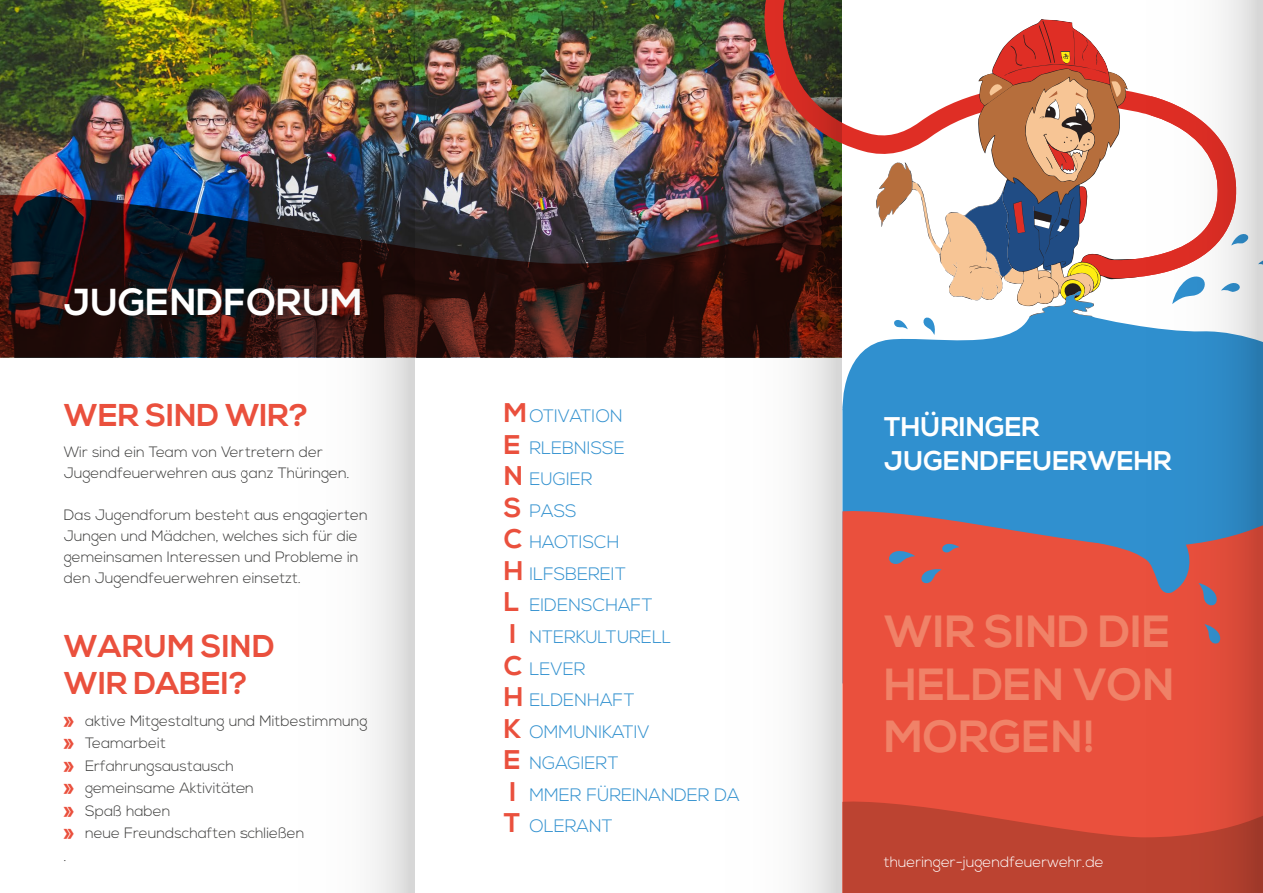
<style>
.page{position:relative;width:1263px;height:893px;background:#fff}
.page>*{position:absolute;margin:0;border:0;box-sizing:border-box;transform-origin:0 0}
.t1{font:700 45px/52.5px "Nexa";color:#f08268;text-align:justify}
.t2{font:700 37.5px "Nexa";color:#fff}
.t3{font:700 31.5px/37.5px "Nexa";color:#ea503d}
.t4{font:700 27px/34.5px "Nexa";color:#fff}
.t5{font:300 18px "Nexa";color:#3291cf}
.t6{font:300 15px/22.5px "Nexa";color:#3c3c3b}
.t7{font:300 15px "Nexa";color:#fff}
.s1{font-weight:700;font-size:22.5px;color:#ea503d}
.s2{font-weight:700;font-size:27px;color:#ea503d}
</style>
<div class="page">
<img style="left:0;top:0;width:670px;height:191px">
<img style="left:0;top:191px;width:670px;height:166px">
<div style="left:842px;top:416px;width:249px;height:93px;background:#3090cf"></div>
<div style="left:842px;top:509px;width:249px;height:290px;background:#ea503d"></div>
<svg style="left:842px;top:317px;width:249px;height:99px;fill:#3090cf"></svg>
<svg style="left:842px;top:799px;width:249px;height:94px;background:#c34533"></svg>
<svg style="left:842px;top:122px;width:34px;height:32px"></svg>
<svg style="left:1029px;top:307px;width:62px;height:10px"></svg>
<svg style="left:893px;top:319px;width:15px;height:10px"></svg>
<svg style="left:922px;top:317px;width:13px;height:18px"></svg>
<svg style="left:876px;top:19px;width:215px;height:288px"></svg>
<svg style="left:889px;top:518px;width:202px;height:89px;background:#d1584f"></svg>
<img style="left:242px;top:0;width:172px;height:893px">
<img style="left:670px;top:0;width:172px;height:893px">
<svg style="left:1091px;top:0;width:172px;height:893px"></svg>
<h2 class="t2" style="left:64px;top:280px;width:300px">JUGENDFORUM</h2>
<h3 class="t3" style="left:64px;top:397px;width:246px">WER SIND WIR?</h3>
<p class="t6" style="left:64px;top:442px;width:287px;line-height:21px">Wir sind ein Team von Vertretern der<br>Jugendfeuerwehren aus ganz Thüringen.</p>
<p class="t6" style="left:64px;top:505px;width:305px;line-height:21px">Das Jugendforum besteht aus engagierten Jungen und Mädchen, welches sich für die gemeinsamen Interessen und Probleme in den Jugendfeuerwehren einsetzt.</p>
<h3 class="t3" style="left:64px;top:628px;width:212px">WARUM SIND<br>WIR DABEI?</h3>
<p class="t6" style="left:64px;top:710px;width:305px"><span class="s1">»</span> aktive Mitgestaltung und Mitbestimmung <span class="s1">»</span> Teamarbeit<br><span class="s1">»</span> Erfahrungsaustausch<br><span class="s1">»</span> gemeinsame Aktivitäten<br><span class="s1">»</span> Spaß haben<br><span class="s1">»</span> neue Freundschaften schließen<br>.</p>
<p class="t5" style="left:504px;top:406px;width:120px"><span class="s2">M</span>OTIVATION</p>
<p class="t5" style="left:504px;top:437px;width:122px"><span class="s2">E</span> RLEBNISSE</p>
<p class="t5" style="left:504px;top:469px;width:90px"><span class="s2">N</span> EUGIER</p>
<p class="t5" style="left:504px;top:500px;width:74px"><span class="s2">S</span> PASS</p>
<p class="t5" style="left:504px;top:532px;width:117px"><span class="s2">C</span> HAOTISCH</p>
<p class="t5" style="left:504px;top:563px;width:124px"><span class="s2">H</span> ILFSBEREIT</p>
<p class="t5" style="left:504px;top:595px;width:150px"><span class="s2">L</span> EIDENSCHAFT</p>
<p class="t5" style="left:509px;top:626px;width:164px"><span class="s2">I</span> NTERKULTURELL</p>
<p class="t5" style="left:504px;top:658px;width:83px"><span class="s2">C</span> LEVER</p>
<p class="t5" style="left:504px;top:689px;width:132px"><span class="s2">H</span> ELDENHAFT</p>
<p class="t5" style="left:504px;top:721px;width:147px"><span class="s2">K</span> OMMUNIKATIV</p>
<p class="t5" style="left:504px;top:752px;width:116px"><span class="s2">E</span> NGAGIERT</p>
<p class="t5" style="left:509px;top:784px;width:232px"><span class="s2">I</span> MMER FÜREINANDER DA</p>
<p class="t5" style="left:504px;top:815px;width:110px"><span class="s2">T</span> OLERANT</p>
<h3 class="t4" style="left:884px;top:410px;width:289px">THÜRINGER<br>JUGENDFEUERWEHR</h3>
<h1 class="t1" style="left:884px;top:607px;width:292px">WIR SIND DIE HELDEN VON MORGEN!</h1>
<p class="t7" style="left:884px;top:853px;width:221px">thueringer-jugendfeuerwehr.de</p>
</div>
